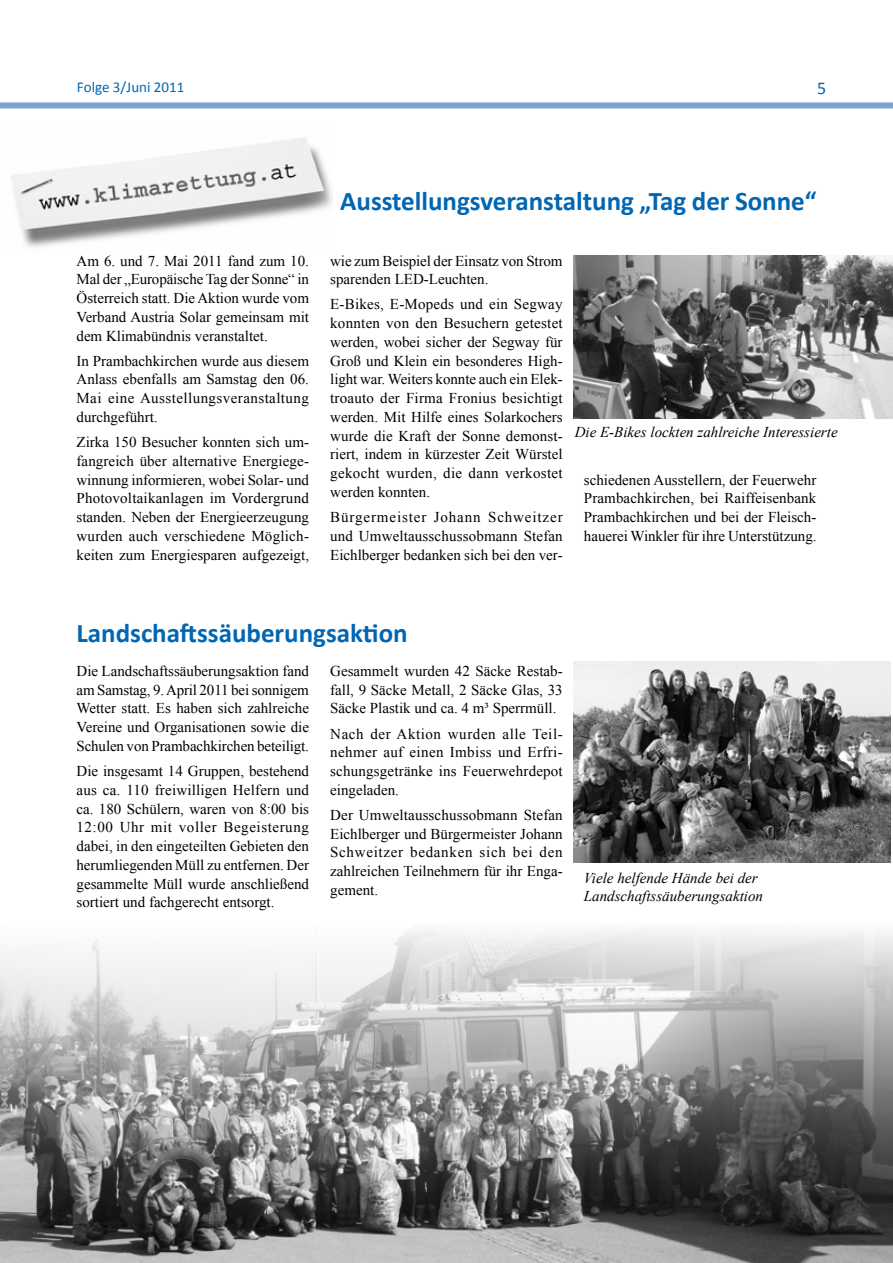
<style>
.page{position:relative;width:893px;height:1263px;background:#fff}
.page>*{position:absolute;margin:0;border:0;box-sizing:border-box;transform-origin:0 0}
.t1{font:700 27px "Calibri";color:#0066b3}
.t2{font:18px "Calibri";color:#0066b3}
.t3{font:15px/18.8px "Times New Roman";color:#000;text-align:justify}
.t4{font:italic 15px/18px "Times New Roman";color:#000}
.t5{font:15px "Calibri";color:#0066b3}
</style>
<div class="page">
<div style="left:0;top:102px;width:893px;height:6px;background:#80a0d3"></div>
<img style="left:11px;top:137px;width:322px;height:111px">
<img style="left:0;top:930px;width:893px;height:333px">
<img style="left:573px;top:661px;width:317px;height:201px">
<img style="left:573px;top:255px;width:320px;height:163px">
<p class="t5" style="left:77px;top:78px;width:109px">Folge 3/Juni 2011</p>
<p class="t2" style="left:817px;top:77px;width:11px">5</p>
<p class="t3" style="left:76px;top:251px;width:234px">Am 6. und 7. Mai 2011 fand zum 10.<br>Mal der „Europäische Tag der Sonne“ in Österreich statt. Die Aktion wurde vom Verband Austria Solar gemeinsam mit dem Klimabündnis veranstaltet.</p>
<p class="t3" style="left:76px;top:351px;width:234px">In Prambachkirchen wurde aus diesem Anlass ebenfalls am Samstag den 06.<br>Mai eine Ausstellungsveranstaltung durchgeführt.</p>
<p class="t3" style="left:76px;top:432px;width:234px">Zirka 150 Besucher konnten sich um&shy;fangreich über alternative Energiege&shy;winnung informieren, wobei Solar- und Photovoltaikanlagen im Vordergrund standen. Neben der Energieerzeugung wurden auch verschiedene Möglich&shy;keiten zum Energiesparen aufgezeigt,</p>
<h1 class="t1" style="left:340px;top:184px;width:478px">Ausstellungsveranstaltung „Tag der Sonne“</h1>
<p class="t3" style="left:330px;top:251px;width:234px">wie zum Beispiel der Einsatz von Strom sparenden LED-Leuchten.</p>
<p class="t3" style="left:330px;top:295px;width:234px">E-Bikes, E-Mopeds und ein Segway konnten von den Besuchern getestet werden, wobei sicher der Segway für Groß und Klein ein besonderes High&shy;light war. Weiters konnte auch ein Elek&shy;troauto der Firma Fronius besichtigt werden. Mit Hilfe eines Solarkochers wurde die Kraft der Sonne demonst&shy;riert, indem in kürzester Zeit Würstel gekocht wurden, die dann verkostet werden konnten.</p>
<p class="t3" style="left:330px;top:507px;width:234px">Bürgermeister Johann Schweitzer und Umweltausschussobmann Stefan Eichlberger bedanken sich bei den ver-</p>
<p class="t4" style="left:575px;top:423px;width:264px">Die E-Bikes lockten zahlreiche Interessierte</p>
<p class="t3" style="left:584px;top:470px;width:234px">schiedenen Ausstellern, der Feuerwehr Prambachkirchen, bei Raiffeisenbank Prambachkirchen und bei der Fleisch&shy;hauerei Winkler für ihre Unterstützung.</p>
<h1 class="t1" style="left:77px;top:615px;width:333px">Landschaftssäuberungsaktion</h1>
<p class="t3" style="left:330px;top:661px;width:234px">Gesammelt wurden 42 Säcke Restab&shy;fall, 9 Säcke Metall, 2 Säcke Glas, 33<br>Säcke Plastik und ca. 4 m³ Sperrmüll.</p>
<p class="t3" style="left:330px;top:724px;width:234px">Nach der Aktion wurden alle Teil&shy;nehmer auf einen Imbiss und Erfri&shy;schungsgetränke ins Feuerwehrdepot eingeladen.</p>
<p class="t3" style="left:330px;top:805px;width:234px">Der Umweltausschussobmann Stefan Eichlberger und Bürgermeister Johann Schweitzer bedanken sich bei den zahlreichen Teilnehmern für ihr Enga&shy;gement.</p>
<p class="t3" style="left:76px;top:661px;width:234px">Die Landschaftssäuberungsaktion fand am Samstag, 9. April 2011 bei sonnigem Wetter statt. Es haben sich zahlreiche Vereine und Organisationen sowie die Schulen von Prambachkirchen beteiligt.</p>
<p class="t3" style="left:76px;top:761px;width:234px">Die insgesamt 14 Gruppen, bestehend aus ca. 110 freiwilligen Helfern und ca. 180 Schülern, waren von 8:00 bis 12:00 Uhr mit voller Begeisterung dabei, in den eingeteilten Gebieten den herumliegenden Müll zu entfernen. Der gesammelte Müll wurde anschließend sortiert und fachgerecht entsorgt.</p>
<p class="t4" style="left:584px;top:868px;width:181px">Viele helfende Hände bei der<br>Landschaftssäuberungsaktion</p>
</div>
